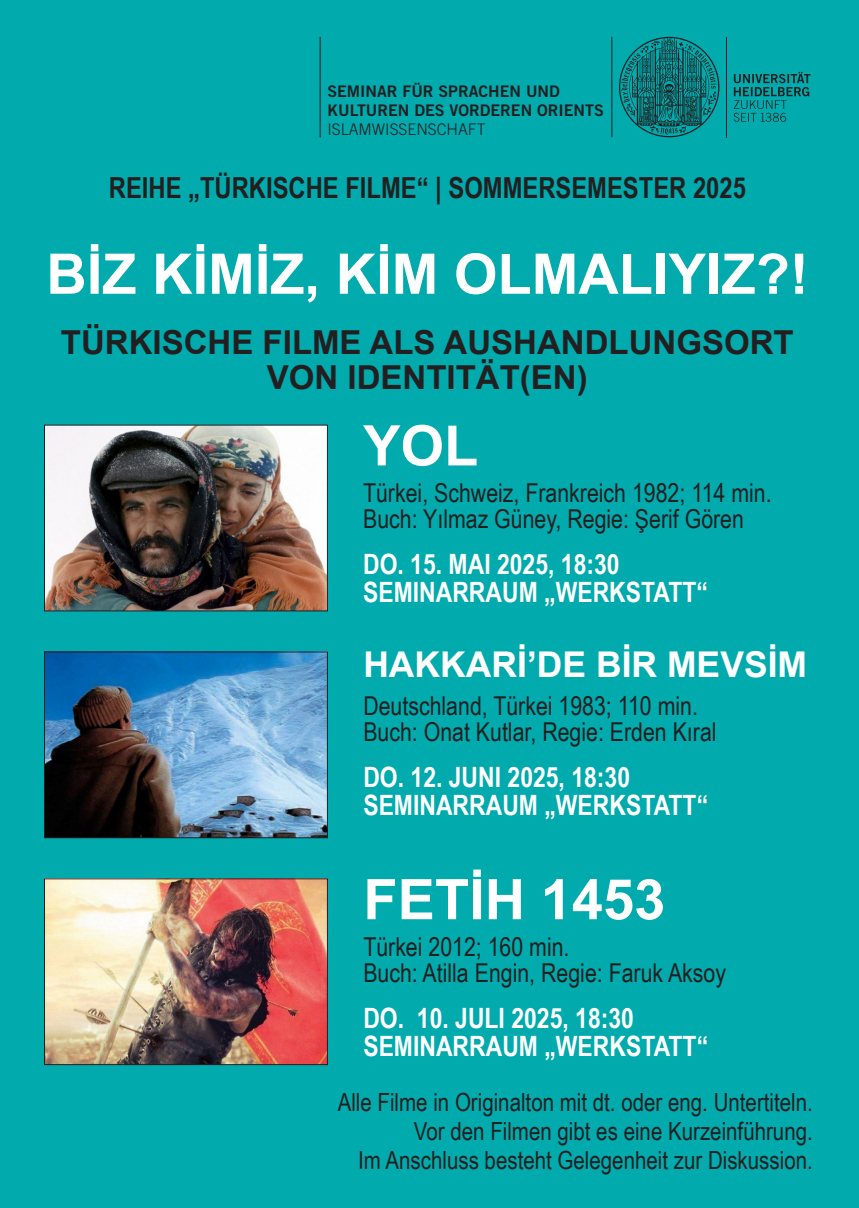
<style>
.page{position:relative;width:859px;height:1208px;background:#00aaad}
.page>*{position:absolute;margin:0;border:0;box-sizing:border-box;transform-origin:0 0}
.t1{font:700 56px "Arial";color:#fff}
.t2{font:700 35.5px "Arial";color:#fff}
.t3{font:700 33px/35px "Arial";color:#231f20;text-align:center}
.t4{font:700 29px "Arial Narrow";color:#231f20}
.t5{font:700 28px "Arial Narrow";color:#fff}
.t6{font:26px "Arial Narrow";color:#231f20}
.t7{font:25px "Arial Narrow";color:#231f20}
.t8{font:16px "Trade Gothic LT Std Bd 2";color:#231f20}
.t9{font:300 16px "Trade Gothic LT Std";color:#231f20}
</style>
<div class="page">
<hr style="left:726px;top:37px;width:1px;height:100px;background:#231f20">
<svg style="left:734px;top:72px;width:76px;height:50px"></svg>
<svg style="left:619px;top:37px;width:100px;height:100px"></svg>
<hr style="left:320px;top:37px;width:1px;height:100px;background:#231f20">
<hr style="left:611px;top:37px;width:1px;height:100px;background:#231f20">
<img style="left:46px;top:426px;width:280px;height:183px">
<div style="left:44px;top:424px;width:284px;height:187px;border:1px solid #231f20"></div>
<img style="left:46px;top:653px;width:280px;height:183px">
<div style="left:44px;top:651px;width:284px;height:187px;border:1px solid #231f20"></div>
<img style="left:46px;top:880px;width:280px;height:183px">
<div style="left:44px;top:878px;width:284px;height:187px;border:1px solid #231f20"></div>
<p class="t8" style="left:327px;top:82px;width:234px">SEMINAR FÜR SPRACHEN UND</p>
<p class="t8" style="left:327px;top:101px;width:278px">KULTUREN DES VORDEREN ORIENTS</p>
<p class="t9" style="left:327px;top:120px;width:160px">ISLAMWISSENSCHAFT</p>
<p class="t4" style="left:109px;top:165px;width:638px">REIHE „TÜRKISCHE FILME“ | SOMMERSEMESTER 2025</p>
<p class="t1" style="left:46px;top:235px;width:764px">BİZ KİMİZ, KİM OLMALIYIZ?!</p>
<p class="t3" style="left:61px;top:325px;width:734px">TÜRKISCHE FILME ALS AUSHANDLUNGSORT<br>VON IDENTITÄT(EN)</p>
<p class="t1" style="left:363px;top:406px;width:117px">YOL</p>
<p class="t6" style="left:363px;top:474px;width:410px">Türkei, Schweiz, Frankreich 1982; 114 min.</p>
<p class="t6" style="left:363px;top:500px;width:382px">Buch: Yılmaz Güney, Regie: Şerif Gören</p>
<p class="t5" style="left:363px;top:543px;width:258px">DO. 15. MAI 2025, 18:30</p>
<p class="t5" style="left:363px;top:571px;width:346px">SEMINARRAUM „WERKSTATT“</p>
<p class="t2" style="left:363px;top:640px;width:445px">HAKKARİ’DE BİR MEVSİM</p>
<p class="t6" style="left:363px;top:686px;width:336px">Deutschland, Türkei 1983; 110 min.</p>
<p class="t6" style="left:363px;top:712px;width:355px">Buch: Onat Kutlar, Regie: Erden Kıral</p>
<p class="t5" style="left:363px;top:755px;width:268px">DO. 12. JUNI 2025, 18:30</p>
<p class="t5" style="left:363px;top:783px;width:346px">SEMINARRAUM „WERKSTATT“</p>
<p class="t1" style="left:363px;top:860px;width:303px">FETİH 1453</p>
<p class="t6" style="left:363px;top:928px;width:208px">Türkei 2012; 160 min.</p>
<p class="t6" style="left:363px;top:954px;width:364px">Buch: Atilla Engin, Regie: Faruk Aksoy</p>
<p class="t5" style="left:363px;top:997px;width:272px">DO. 10. JULI 2025, 18:30</p>
<p class="t5" style="left:363px;top:1025px;width:346px">SEMINARRAUM „WERKSTATT“</p>
<p class="t7" style="left:338px;top:1083px;width:477px">Alle Filme in Originalton mit dt. oder eng. Untertiteln.</p>
<p class="t7" style="left:414px;top:1112px;width:400px">Vor den Filmen gibt es eine Kurzeinführung.</p>
<p class="t7" style="left:358px;top:1141px;width:456px">Im Anschluss besteht Gelegenheit zur Diskussion.</p>
</div>
